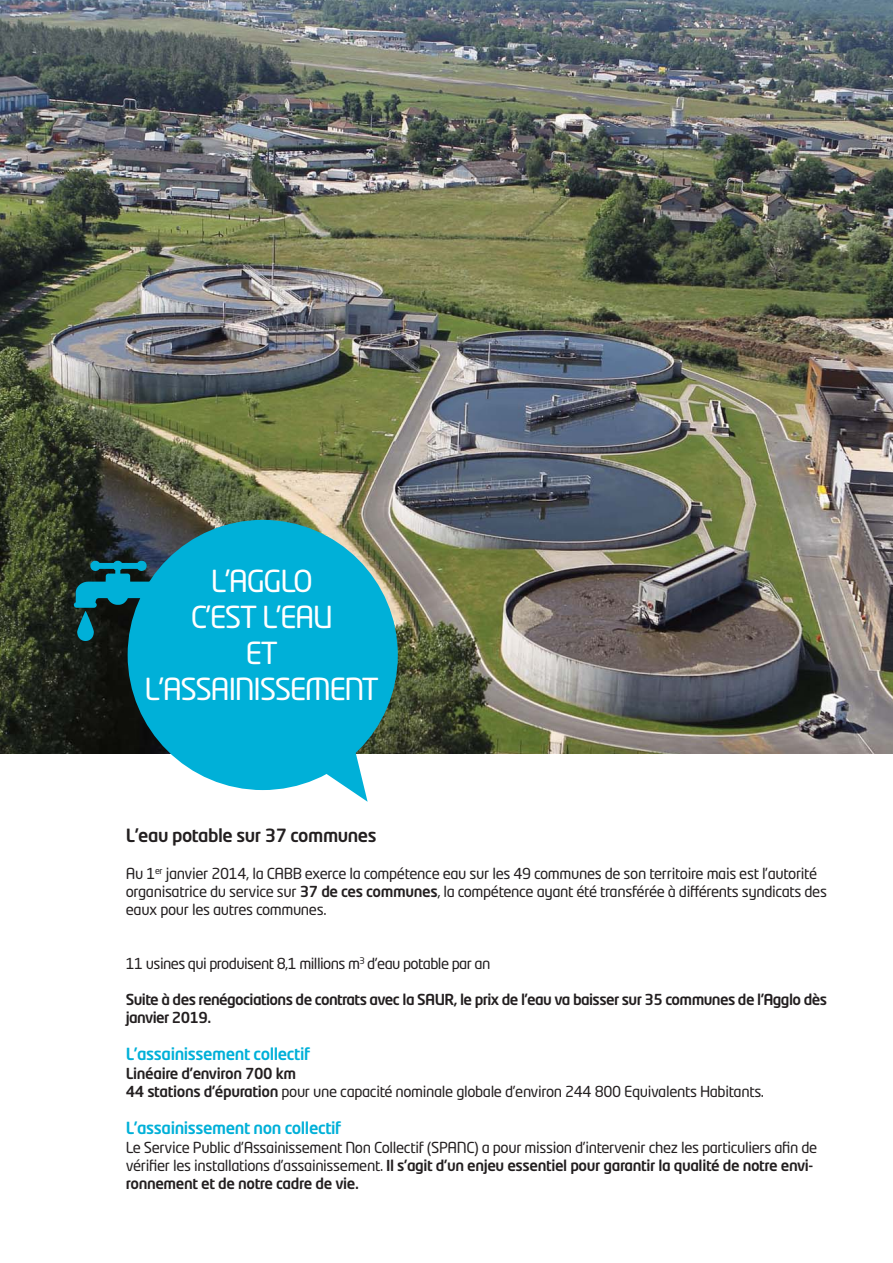
<style>
.page{position:relative;width:893px;height:1263px;background:#fff}
.page>*{position:absolute;margin:0;border:0;box-sizing:border-box;transform-origin:0 0}
.t1{font:30px/36px "Neo Tech Std";letter-spacing:-.05em;color:#fff;text-align:center}
.t2{font:500 18px "Neo Tech Std";letter-spacing:-.025em;color:#231f20}
.t3{font:500 16.5px "Neo Tech Std";letter-spacing:-.025em;color:#00b0d8}
.t4{font:15px/18px "Neo Tech Std";letter-spacing:-.025em;color:#231f20}
.t5{font:500 15px/18px "Neo Tech Std";letter-spacing:-.04em;color:#231f20}
.s1{font-weight:500}
</style>
<div class="page">
<img style="left:0;top:0;width:893px;height:753px">
<div style="left:128px;top:520px;width:270px;height:270px;background:#00b0d8;border-radius:50%"></div>
<svg style="left:304px;top:739px;width:64px;height:63px"></svg>
<img style="left:70px;top:554px;width:81px;height:87px">
<h1 class="t1" style="left:144px;top:566px;width:236px">L'AGGLO<br>C'EST L'EAU<br>ET<br>L'ASSAINISSEMENT</h1>
<p class="t2" style="left:126px;top:828px;width:252px">L'eau potable sur 37 communes</p>
<p class="t4" style="left:126px;top:866px;width:703px">Au 1<sup>er</sup> janvier 2014, la CABB exerce la compétence eau sur les 49 communes de son territoire mais est l’autorité organisatrice du service sur <span class="s1">37 de ces communes</span>, la compétence ayant été transférée à différents syndicats des eaux pour les autres communes.</p>
<p class="t4" style="left:126px;top:956px;width:366px">11 usines qui produisent 8,1 millions m<sup>3</sup> d'eau potable par an</p>
<p class="t5" style="left:126px;top:992px;width:703px">Suite à des renégociations de contrats avec la SAUR, le prix de l'eau va baisser sur 35 communes de l'Agglo dès janvier 2019.</p>
<p class="t3" style="left:126px;top:1047px;width:186px">L'assainissement collectif</p>
<p class="t4" style="left:126px;top:1065px;width:640px"><span class="s1">Linéaire d’environ 700 km<br>44 stations d’épuration</span> pour une capacité nominale globale d’environ 244 800 Equivalents Habitants.</p>
<p class="t3" style="left:126px;top:1121px;width:217px">L'assainissement non collectif</p>
<p class="t4" style="left:126px;top:1139px;width:693px">Le Service Public d’Assainissement Non Collectif (SPANC) a pour mission d’intervenir chez les particuliers afin de vérifier les installations d’assainissement. <span class="s1">Il s’agit d’un enjeu essentiel pour garantir la qualité de notre envi&shy;ronnement et de notre cadre de vie.</span></p>
</div>
